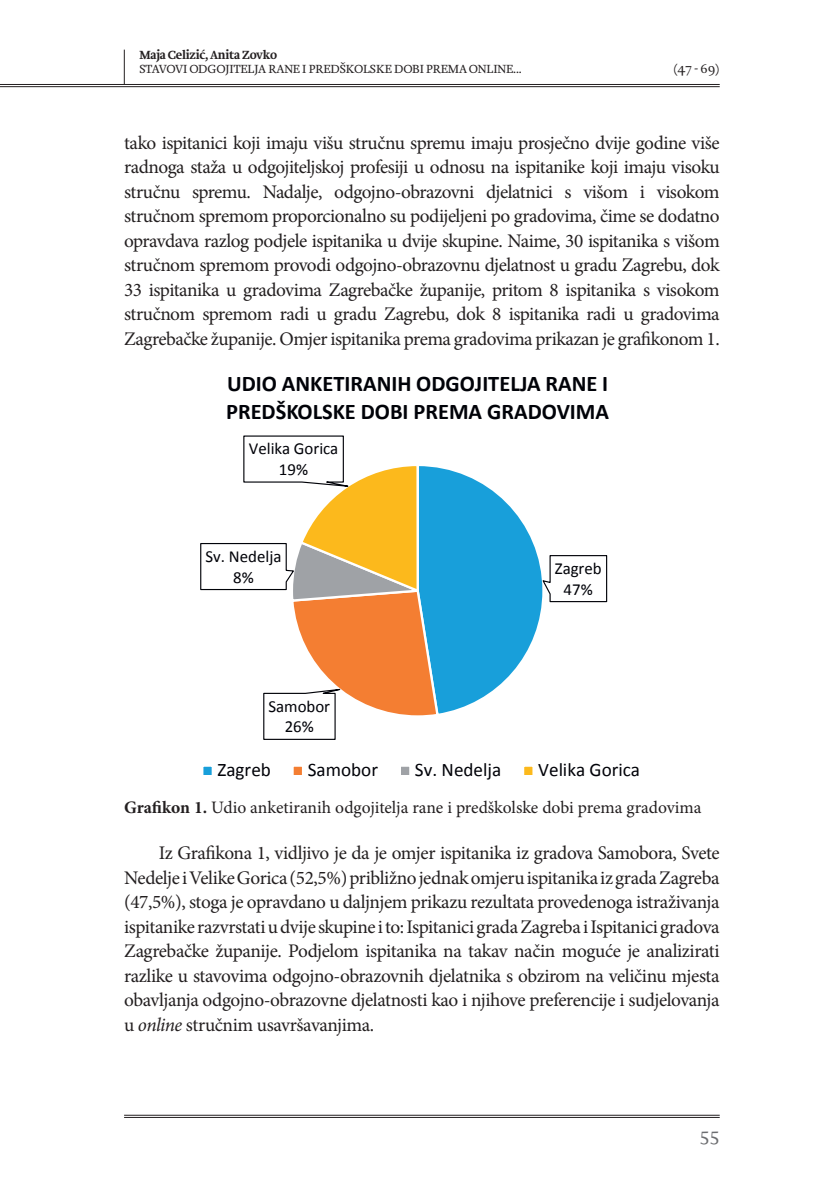
<style>
.page{position:relative;width:819px;height:1191px;background:#fff}
.page>*{position:absolute;margin:0;border:0;box-sizing:border-box;transform-origin:0 0}
.t1{font:700 22.4px/27.3px "Calibri";color:#000208}
.t2{font:19.25px/24.5px "Minion Pro";letter-spacing:-.025em;color:#231f20;text-align:justify}
.t3{font:19.07px "Calibri";color:#000208}
.t4{font:17.5px "Minion Pro";letter-spacing:-.005em;color:#231f20}
.t5{font:300 17.5px "Brioni Std";color:#6c6d70}
.t6{font:16.8px/20.5px "Calibri";color:#000208;text-align:center}
.t7{font:300 13.12px "Brioni Std";color:#231f20}
.t8{font:300 12.25px "Brioni Std";letter-spacing:-.01em;color:#231f20}
.t9{font:500 12.25px "Brioni Std";letter-spacing:-.02em;color:#231f20}
.s1{font-weight:700}
.s2{font-style:italic}
</style>
<div class="page">
<hr style="left:0;top:84px;width:719px;height:1px;background:#231f20">
<hr style="left:0;top:86px;width:719px;height:1px;background:#231f20">
<hr style="left:124px;top:1115px;width:595px;height:1px;background:#231f20">
<hr style="left:124px;top:1117px;width:595px;height:1px;background:#231f20">
<hr style="left:124px;top:50px;width:1px;height:35px;background:#231f20">
<svg style="left:200px;top:435px;width:408px;height:340px"></svg>
<p class="t9" style="left:139px;top:47px;width:139px">Maja Celizić, Anita Zovko</p>
<p class="t8" style="left:139px;top:61px;width:384px">STAVOVI ODGOJITELJA RANE I PREDŠKOLSKE DOBI PREMA ONLINE...</p>
<p class="t7" style="left:673px;top:60px;width:48px">(47 - 69)</p>
<p class="t2" style="left:124px;top:130px;width:597px">tako ispitanici koji imaju višu stručnu spremu imaju prosječno dvije godine više radnoga staža u odgojiteljskoj profesiji u odnosu na ispitanike koji imaju visoku stručnu spremu. Nadalje, odgojno-obrazovni djelatnici s višom i visokom stručnom spremom proporcionalno su podijeljeni po gradovima, čime se dodatno opravdava razlog podjele ispitanika u dvije skupine. Naime, 30 ispitanika s višom stručnom spremom provodi odgojno-obrazovnu djelatnost u gradu Zagrebu, dok 33 ispitanika u gradovima Zagrebačke županije, pritom 8 ispitanika s visokom stručnom spremom radi u gradu Zagrebu, dok 8 ispitanika radi u gradovima Zagrebačke županije. Omjer ispitanika prema gradovima prikazan je grafikonom 1.</p>
<p class="t1" style="left:226px;top:369px;width:384px">UDIO ANKETIRANIH ODGOJITELJA RANE I<br>PREDŠKOLSKE DOBI PREMA GRADOVIMA</p>
<p class="t6" style="left:249px;top:438px;width:91px">Velika Gorica<br>19%</p>
<p class="t6" style="left:205px;top:546px;width:77px">Sv. Nedelja<br>8%</p>
<p class="t6" style="left:268px;top:695px;width:63px">Samobor<br>26%</p>
<p class="t6" style="left:555px;top:558px;width:48px">Zagreb<br>47%</p>
<p class="t3" style="left:217px;top:756px;width:55px">Zagreb</p>
<p class="t3" style="left:308px;top:756px;width:72px">Samobor</p>
<p class="t3" style="left:415px;top:756px;width:88px">Sv. Nedelja</p>
<p class="t3" style="left:538px;top:756px;width:103px">Velika Gorica</p>
<p class="t4" style="left:124px;top:795px;width:579px"><span class="s1">Grafikon 1.</span> Udio anketiranih odgojitelja rane i predškolske dobi prema gradovima</p>
<p class="t2" style="left:124px;top:841px;width:597px;text-indent:35px">Iz Grafikona 1, vidljivo je da je omjer ispitanika iz gradova Samobora, Svete Nedelje i Velike Gorica (52,5%) približno jednak omjeru ispitanika iz grada Zagreba (47,5%), stoga je opravdano u daljnjem prikazu rezultata provedenoga istraživanja ispitanike razvrstati u dvije skupine i to: Ispitanici grada Zagreba i Ispitanici gradova Zagrebačke županije. Podjelom ispitanika na takav način moguće je analizirati razlike u stavovima odgojno-obrazovnih djelatnika s obzirom na veličinu mjesta obavljanja odgojno-obrazovne djelatnosti kao i njihove preferencije i sudjelovanja u <span class="s2">online</span> stručnim usavršavanjima.</p>
<p class="t5" style="left:699px;top:1123px;width:21px">55</p>
</div>
